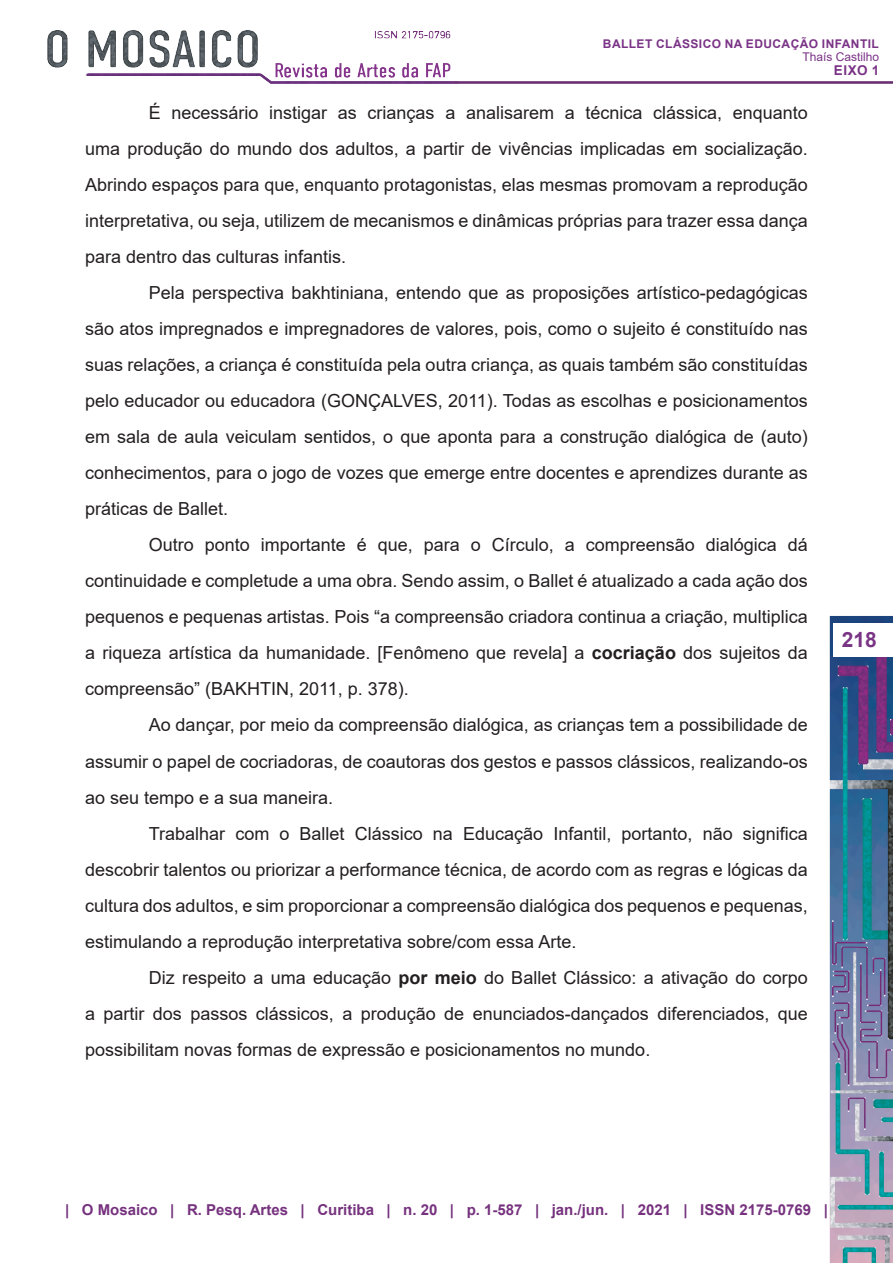
<style>
.page{position:relative;width:893px;height:1263px;background:#fff}
.page>*{position:absolute;margin:0;border:0;box-sizing:border-box;transform-origin:0 0}
.t1{font:700 21px "Arial";color:#7a3485}
.Corpo{font:18px/36px "Arial";color:#231f20;text-align:justify}
.t2{font:700 15px "Arial";color:#76327e}
.t3{font:700 13.5px "Arial";color:#7a3386}
.t4{font:700 12px "Arial";letter-spacing:.035em;color:#7a3386}
.t5{font:12px "Arial";color:#7a3386}
.s1{font-weight:700}
</style>
<div class="page">
<img style="left:47px;top:30px;width:846px;height:1233px">
<div style="left:833px;top:623px;width:60px;height:34px;background:#fff"></div>
<p class="t4" style="left:603px;top:35px;width:277px">BALLET CLÁSSICO NA EDUCAÇÃO INFANTIL</p>
<p class="t5" style="left:802px;top:49px;width:78px">Thaís Castilho</p>
<p class="t3" style="left:834px;top:60px;width:47px">Eixo 1</p>
<p class="Corpo" style="left:85px;top:95px;width:724px;text-indent:64px">É necessário instigar as crianças a analisarem a técnica clássica, enquanto uma produção do mundo dos adultos, a partir de vivências implicadas em socialização.<br>Abrindo espaços para que, enquanto protagonistas, elas mesmas promovam a reprodução interpretativa, ou seja, utilizem de mecanismos e dinâmicas próprias para trazer essa dança para dentro das culturas infantis.</p>
<p class="Corpo" style="left:85px;top:275px;width:724px;text-indent:64px">Pela perspectiva bakhtiniana, entendo que as proposições artístico-pedagógicas são atos impregnados e impregnadores de valores, pois, como o sujeito é constituído nas suas relações, a criança é constituída pela outra criança, as quais também são constituídas pelo educador ou educadora (GONÇALVES, 2011). Todas as escolhas e posicionamentos em sala de aula veiculam sentidos, o que aponta para a construção dialógica de (auto) conhecimentos, para o jogo de vozes que emerge entre docentes e aprendizes durante as práticas de Ballet.</p>
<p class="Corpo" style="left:85px;top:527px;width:724px;text-indent:64px">Outro ponto importante é que, para o Círculo, a compreensão dialógica dá continuidade e completude a uma obra. Sendo assim, o Ballet é atualizado a cada ação dos pequenos e pequenas artistas. Pois “a compreensão criadora continua a criação, multiplica a riqueza artística da humanidade. [Fenômeno que revela] a <span class="s1">cocriação</span> dos sujeitos da compreensão” (BAKHTIN, 2011, p. 378).</p>
<p class="Corpo" style="left:85px;top:707px;width:724px;text-indent:64px">Ao dançar, por meio da compreensão dialógica, as crianças tem a possibilidade de assumir o papel de cocriadoras, de coautoras dos gestos e passos clássicos, realizando-os ao seu tempo e a sua maneira.</p>
<p class="Corpo" style="left:85px;top:815px;width:724px;text-indent:64px">Trabalhar com o Ballet Clássico na Educação Infantil, portanto, não significa descobrir talentos ou priorizar a performance técnica, de acordo com as regras e lógicas da cultura dos adultos, e sim proporcionar a compreensão dialógica dos pequenos e pequenas, estimulando a reprodução interpretativa sobre/com essa Arte.</p>
<p class="Corpo" style="left:85px;top:959px;width:724px;text-indent:64px">Diz respeito a uma educação <span class="s1">por meio</span> do Ballet Clássico: a ativação do corpo a partir dos passos clássicos, a produção de enunciados-dançados diferenciados, que possibilitam novas formas de expressão e posicionamentos no mundo.</p>
<p class="t1" style="left:842px;top:625px;width:37px">218</p>
<p class="t2" style="left:65px;top:1199px;width:764px">| O Mosaico | R. Pesq. Artes | Curitiba | n. 20 | p. 1-587 | jan./jun. | 2021 | ISSN 2175-0769 |</p>
</div>
